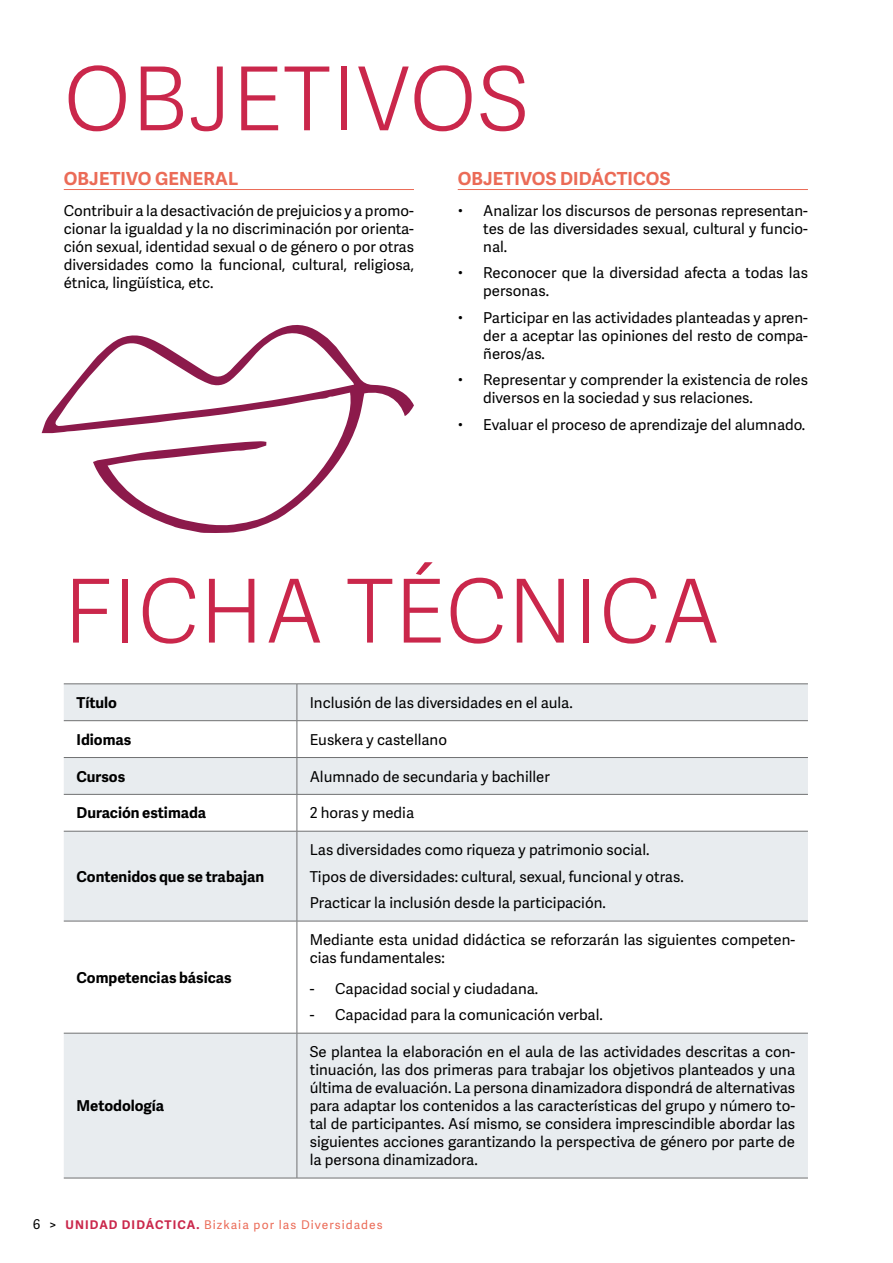
<style>
.page{position:relative;width:893px;height:1263px;background:#fff}
.page>*{position:absolute;margin:0;border:0;box-sizing:border-box;transform-origin:0 0}
.t1{font:300 88.05px "Adelle Sans";letter-spacing:.01em;color:#ca274b}
.t2{font:700 18px "Adelle Sans";letter-spacing:.01em;color:#eb6b57}
.t3{font:15px/18px "Adelle Sans";color:#000;text-align:justify}
.t4{font:700 15px "Adelle Sans";color:#000}
.t5{font:12px "Adelle Sans";letter-spacing:.09em;color:#eb6b57}
.s1{font-family:"Helvetica Neue"}
.s2{font-size:13.5px;color:#000}
.s3{font-weight:700;color:#ca274b}
</style>
<div class="page">
<hr style="left:64px;top:189px;width:350px;height:1px;background:#eb6b57">
<svg style="left:64px;top:684px;width:744px;height:494px;fill:#e8ecef"></svg>
<hr style="left:64px;top:757px;width:233px;height:1px;background:#707172">
<hr style="left:297px;top:757px;width:511px;height:1px;background:#707172">
<hr style="left:297px;top:758px;width:1px;height:36px;background:#707172">
<hr style="left:64px;top:794px;width:233px;height:1px;background:#707172">
<hr style="left:297px;top:794px;width:511px;height:1px;background:#707172">
<hr style="left:64px;top:683px;width:233px;height:1px;background:#707172">
<hr style="left:297px;top:683px;width:511px;height:1px;background:#707172">
<hr style="left:297px;top:684px;width:1px;height:36px;background:#707172">
<hr style="left:64px;top:720px;width:233px;height:1px;background:#707172">
<hr style="left:297px;top:720px;width:511px;height:1px;background:#707172">
<hr style="left:297px;top:721px;width:1px;height:36px;background:#707172">
<hr style="left:297px;top:795px;width:1px;height:36px;background:#707172">
<hr style="left:297px;top:921px;width:1px;height:112px;background:#707172">
<hr style="left:64px;top:831px;width:233px;height:1px;background:#707172">
<hr style="left:297px;top:831px;width:511px;height:1px;background:#707172">
<hr style="left:297px;top:831px;width:1px;height:90px;background:#707172">
<hr style="left:64px;top:921px;width:233px;height:1px;background:#707172">
<hr style="left:297px;top:921px;width:511px;height:1px;background:#707172">
<hr style="left:64px;top:1033px;width:233px;height:1px;background:#707172">
<hr style="left:297px;top:1033px;width:511px;height:1px;background:#707172">
<hr style="left:297px;top:1033px;width:1px;height:145px;background:#707172">
<hr style="left:64px;top:1178px;width:233px;height:1px;background:#707172">
<hr style="left:297px;top:1178px;width:511px;height:1px;background:#707172">
<hr style="left:458px;top:189px;width:350px;height:1px;background:#eb6b57">
<svg style="left:42px;top:325px;width:372px;height:208px"></svg>
<h1 class="t1" style="left:64px;top:36px;width:467px">OBJETIVOS</h1>
<p class="t2" style="left:64px;top:165px;width:176px">OBJETIVO GENERAL</p>
<p class="t3" style="left:64px;top:201px;width:352px">Contribuir a la desactivación de prejuicios y a promo&shy;cionar la igualdad y la no discriminación por orienta&shy;ción sexual, identidad sexual o de género o por otras diversidades como la funcional, cultural, religiosa, étnica, lingüística, etc.</p>
<p class="t2" style="left:458px;top:165px;width:214px">OBJETIVOS DIDÁCTICOS</p>
<p class="t3" style="left:483px;top:201px;width:326px;text-indent:-26px"><span class="s1">•</span> Analizar los discursos de personas representan&shy;tes de las diversidades sexual, cultural y funcio&shy;nal.</p>
<p class="t3" style="left:483px;top:264px;width:326px;text-indent:-26px"><span class="s1">•</span> Reconocer que la diversidad afecta a todas las personas.</p>
<p class="t3" style="left:483px;top:308px;width:326px;text-indent:-26px"><span class="s1">•</span> Participar en las actividades planteadas y apren&shy;der a aceptar las opiniones del resto de compa&shy;ñeros/as.</p>
<p class="t3" style="left:483px;top:371px;width:326px;text-indent:-26px"><span class="s1">•</span> Representar y comprender la existencia de roles diversos en la sociedad y sus relaciones.</p>
<p class="t3" style="left:458px;top:415px;width:349px"><span class="s1">•</span> Evaluar el proceso de aprendizaje del alumnado.</p>
<h1 class="t1" style="left:64px;top:549px;width:658px">FICHA TÉCNICA</h1>
<p class="t4" style="left:77px;top:692px;width:42px">Título</p>
<p class="t3" style="left:310px;top:693px;width:265px">Inclusión de las diversidades en el aula.</p>
<p class="t4" style="left:77px;top:728px;width:56px">Idiomas</p>
<p class="t3" style="left:310px;top:730px;width:139px">Euskera y castellano</p>
<p class="t4" style="left:77px;top:765px;width:50px">Cursos</p>
<p class="t3" style="left:310px;top:767px;width:242px">Alumnado de secundaria y bachiller</p>
<p class="t4" style="left:77px;top:802px;width:131px">Duración estimada</p>
<p class="t3" style="left:310px;top:804px;width:106px">2 horas y media</p>
<p class="t4" style="left:77px;top:865px;width:189px">Contenidos que se trabajan</p>
<p class="t4" style="left:77px;top:966px;width:157px">Competencias básicas</p>
<p class="t4" style="left:77px;top:1095px;width:89px">Metodología</p>
<p class="t3" style="left:310px;top:836px;width:376px;line-height:26.5px;text-align:left">Las diversidades como riqueza y patrimonio social.<br>Tipos de diversidades: cultural, sexual, funcional y otras.<br>Practicar la inclusión desde la participación.</p>
<p class="t3" style="left:310px;top:930px;width:487px">Mediante esta unidad didáctica se reforzarán las siguientes competen&shy;cias fundamentales:</p>
<p class="t3" style="left:310px;top:979px;width:230px">- Capacidad social y ciudadana.</p>
<p class="t3" style="left:310px;top:1005px;width:295px">- Capacidad para la comunicación verbal.</p>
<p class="t3" style="left:310px;top:1042px;width:487px">Se plantea la elaboración en el aula de las actividades descritas a con&shy;tinuación, las dos primeras para trabajar los objetivos planteados y una última de evaluación. La persona dinamizadora dispondrá de alternativas para adaptar los contenidos a las características del grupo y número to&shy;tal de participantes. Así mismo, se considera imprescindible abordar las siguientes acciones garantizando la perspectiva de género por parte de la persona dinamizadora.</p>
<p class="t5" style="left:33px;top:1216px;width:351px"><span class="s2">6 &gt;</span> <span class="s3">UNIDAD DIDÁCTICA.</span> Bizkaia por las Diversidades</p>
</div>
